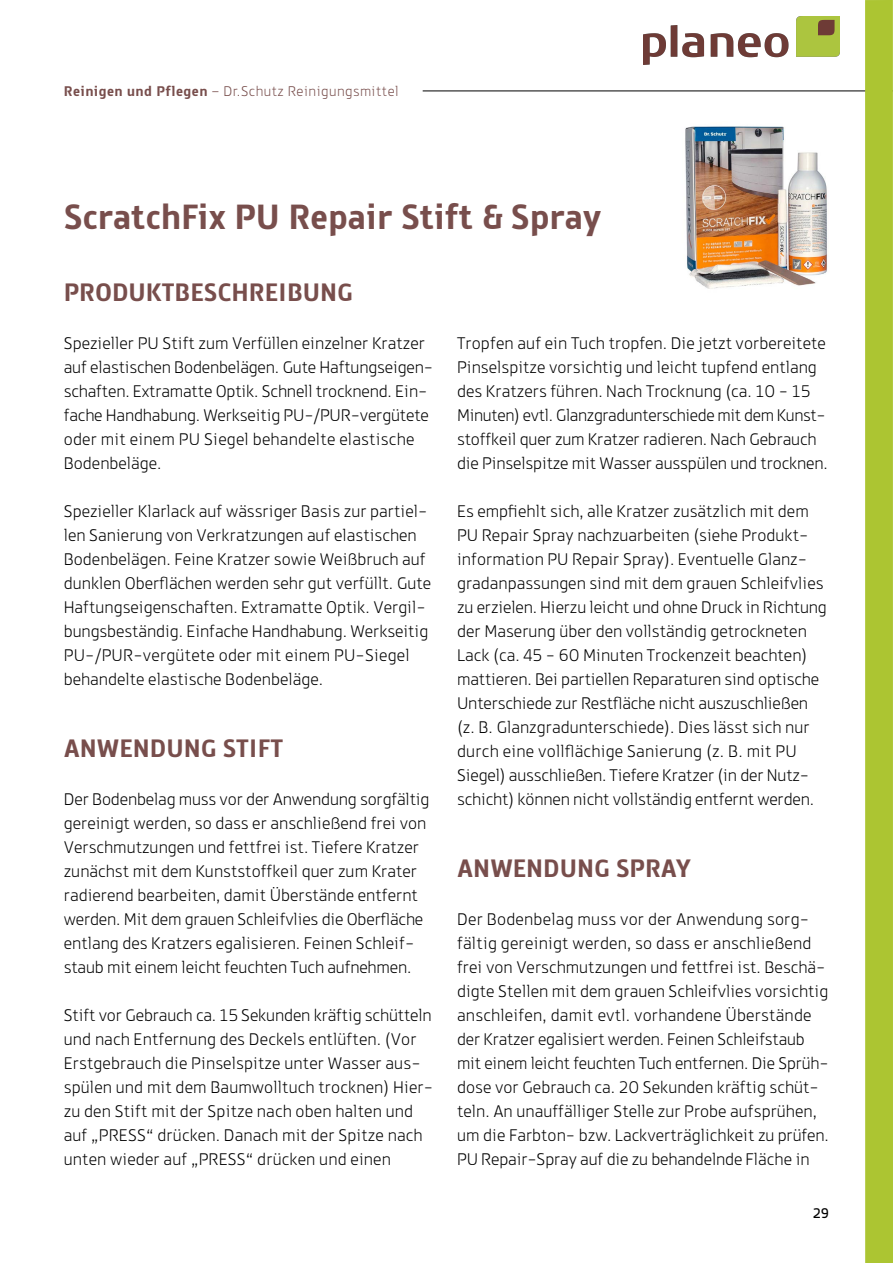
<style>
.page{position:relative;width:893px;height:1263px;background:#fff}
.page>*{position:absolute;margin:0;border:0;box-sizing:border-box;transform-origin:0 0}
.t1{font:700 37.5px "Knight Sans";color:#784e4c}
.t2{font:700 27px "Knight Sans";color:#784e4c}
.t3{font:300 18px/24px "Knight Sans";color:#000}
.t4{font:300 15px "Knight Sans";letter-spacing:.03em;color:#784e4c}
.t5{font:15px "Knight Sans";color:#000}
.s1{font-weight:700}
</style>
<div class="page">
<img style="left:685px;top:126px;width:142px;height:163px">
<hr style="left:423px;top:91px;width:470px;height:1px;background:#000">
<div style="left:865px;top:0;width:28px;height:1263px;background:#acc532"></div>
<img style="left:644px;top:16px;width:196px;height:48px">
<p class="t4" style="left:64px;top:82px;width:336px"><span class="s1">Reinigen und Pflegen</span> – Dr.Schutz Reinigungsmittel</p>
<h1 class="t1" style="left:64px;top:195px;width:539px">ScratchFix PU Repair Stift &amp; Spray</h1>
<h2 class="t2" style="left:64px;top:277px;width:291px">PRODUKTBESCHREIBUNG</h2>
<p class="t3" style="left:64px;top:331px;width:371px">Spezieller PU Stift zum Verfüllen einzelner Kratzer auf elastischen Bodenbelägen. Gute Haftungseigen&shy;schaften. Extramatte Optik. Schnell trocknend. Ein&shy;fache Handhabung. Werkseitig PU-/PUR-vergütete oder mit einem PU Siegel behandelte elastische Bodenbeläge.</p>
<p class="t3" style="left:64px;top:499px;width:369px">Spezieller Klarlack auf wässriger Basis zur partiel&shy;len Sanierung von Verkratzungen auf elastischen Bodenbelägen. Feine Kratzer sowie Weißbruch auf dunklen Oberflächen werden sehr gut verfüllt. Gute Haftungseigenschaften. Extramatte Optik. Vergil&shy;bungsbeständig. Einfache Handhabung. Werkseitig PU-/PUR-vergütete oder mit einem PU-Siegel behandelte elastische Bodenbeläge.</p>
<h2 class="t2" style="left:64px;top:733px;width:221px">ANWENDUNG STIFT</h2>
<p class="t3" style="left:64px;top:787px;width:367px">Der Bodenbelag muss vor der Anwendung sorgfältig gereinigt werden, so dass er anschließend frei von Verschmutzungen und fettfrei ist. Tiefere Kratzer zunächst mit dem Kunststoffkeil quer zum Krater radierend bearbeiten, damit Überstände entfernt werden. Mit dem grauen Schleifvlies die Oberfläche entlang des Kratzers egalisieren. Feinen Schleif&shy;staub mit einem leicht feuchten Tuch aufnehmen.</p>
<p class="t3" style="left:64px;top:1003px;width:371px">Stift vor Gebrauch ca. 15 Sekunden kräftig schütteln und nach Entfernung des Deckels entlüften. (Vor Erstgebrauch die Pinselspitze unter Wasser aus&shy;spülen und mit dem Baumwolltuch trocknen) Hier&shy;zu den Stift mit der Spitze nach oben halten und auf „PRESS“ drücken. Danach mit der Spitze nach unten wieder auf „PRESS“ drücken und einen</p>
<p class="t3" style="left:457px;top:331px;width:372px">Tropfen auf ein Tuch tropfen. Die jetzt vorbereitete Pinselspitze vorsichtig und leicht tupfend entlang des Kratzers führen. Nach Trocknung (ca. 10 - 15<br>Minuten) evtl. Glanzgradunterschiede mit dem Kunst&shy;stoffkeil quer zum Kratzer radieren. Nach Gebrauch die Pinselspitze mit Wasser ausspülen und trocknen.</p>
<p class="t3" style="left:457px;top:499px;width:371px">Es empfiehlt sich, alle Kratzer zusätzlich mit dem PU Repair Spray nachzuarbeiten (siehe Produkt&shy;information PU Repair Spray). Eventuelle Glanz&shy;gradanpassungen sind mit dem grauen Schleifvlies zu erzielen. Hierzu leicht und ohne Druck in Richtung der Maserung über den vollständig getrockneten Lack (ca. 45 - 60 Minuten Trockenzeit beachten) mattieren. Bei partiellen Reparaturen sind optische Unterschiede zur Restfläche nicht auszuschließen (z. B. Glanzgradunterschiede). Dies lässt sich nur durch eine vollflächige Sanierung (z. B. mit PU Siegel) ausschließen. Tiefere Kratzer (in der Nutz&shy;schicht) können nicht vollständig entfernt werden.</p>
<h2 class="t2" style="left:457px;top:853px;width:236px">ANWENDUNG SPRAY</h2>
<p class="t3" style="left:457px;top:907px;width:373px">Der Bodenbelag muss vor der Anwendung sorg&shy;fältig gereinigt werden, so dass er anschließend frei von Verschmutzungen und fettfrei ist. Beschä&shy;digte Stellen mit dem grauen Schleifvlies vorsichtig anschleifen, damit evtl. vorhandene Überstände der Kratzer egalisiert werden. Feinen Schleifstaub mit einem leicht feuchten Tuch entfernen. Die Sprüh&shy;dose vor Gebrauch ca. 20 Sekunden kräftig schüt&shy;teln. An unauffälliger Stelle zur Probe aufsprühen, um die Farbton- bzw. Lackverträglichkeit zu prüfen.<br>PU Repair-Spray auf die zu behandelnde Fläche in</p>
<p class="t5" style="left:813px;top:1205px;width:18px">29</p>
</div>
